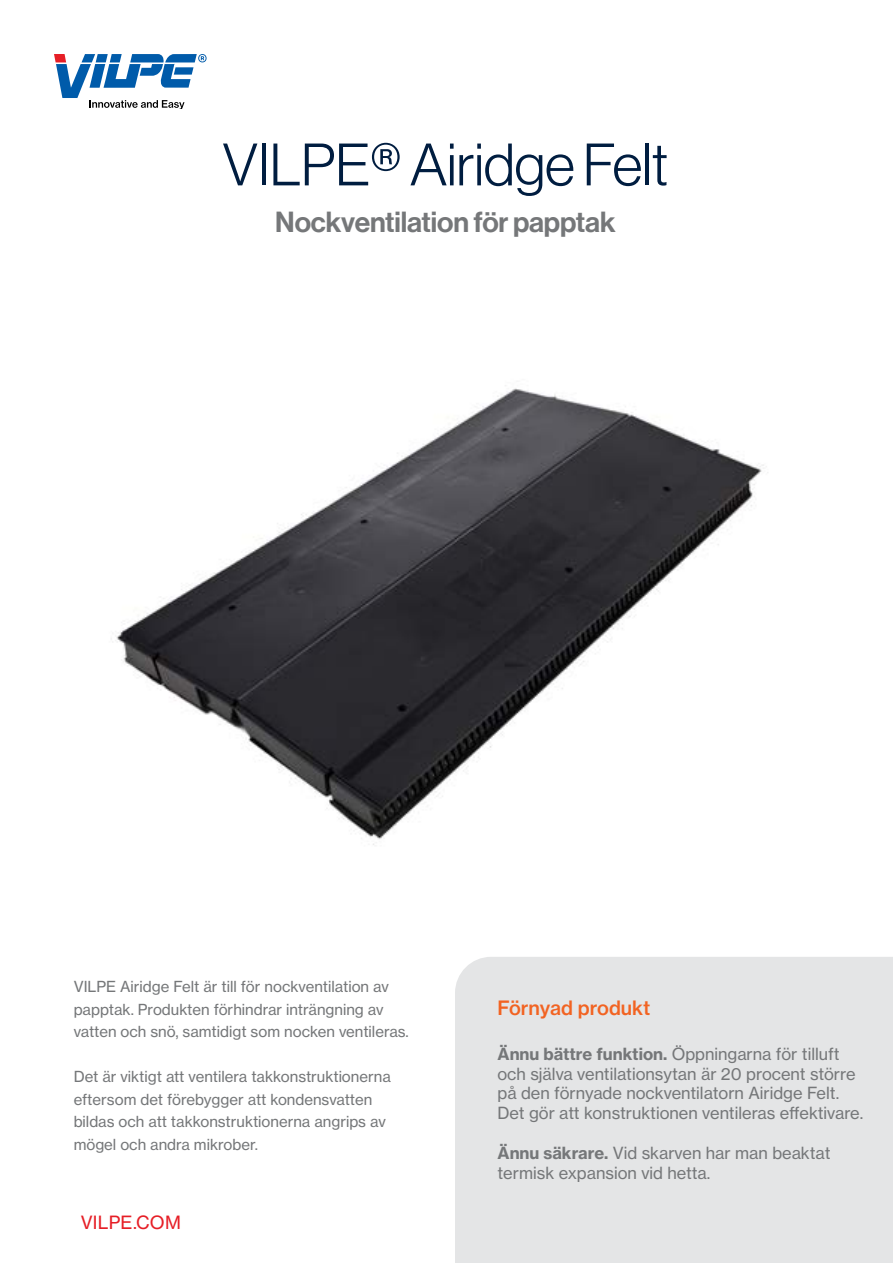
<style>
.page{position:relative;width:893px;height:1263px;background:#fff}
.page>*{position:absolute;margin:0;border:0;box-sizing:border-box;transform-origin:0 0}
.t1{font:58.5px "N Haas Grotesk DS Pro 45 Lt";letter-spacing:-.005em;color:#001d40}
.t2{font:28.5px "N Haas Grotesk DS Pro 65 Md";letter-spacing:-.005em;color:#757779}
.t3{font:19.5px "N Haas Grotesk TX Pro 65 Md";color:#f26322}
.t4{font:18px "N Haas Grotesk TX Pro 55 Rg";letter-spacing:.01em;color:#e61e26}
.t5{font:16.5px/19.8px "N Haas Grotesk TX Pro 55 Rg";color:#757779}
.t6{font:15px/22.5px "N Haas Grotesk TX Pro 55 Rg";color:#757779}
.s1{font-family:"N Haas Grotesk TX Pro 75 Bd"}
</style>
<div class="page">
<img style="left:111px;top:385px;width:657px;height:460px">
<svg style="left:54px;top:54px;width:153px;height:55px"></svg>
<div style="left:455px;top:957px;width:438px;height:306px;background:#e4e5e6"></div>
<h1 class="t1" style="left:223px;top:132px;width:447px">VILPE® Airidge Felt</h1>
<h2 class="t2" style="left:275px;top:206px;width:342px">Nockventilation för papptak</h2>
<p class="t6" style="left:74px;top:975px;width:337px">VILPE Airidge Felt är till för nockventilation av papptak. Produkten förhindrar inträngning av vatten och snö, samtidigt som nocken ventileras.</p>
<p class="t6" style="left:74px;top:1065px;width:319px">Det är viktigt att ventilera takkonstruktionerna eftersom det förebygger att kondensvatten bildas och att takkonstruktionerna angrips av mögel och andra mikrober.</p>
<p class="t4" style="left:81px;top:1211px;width:102px">VILPE.COM</p>
<h3 class="t3" style="left:497px;top:995px;width:154px">Förnyad produkt</h3>
<p class="t5" style="left:497px;top:1044px;width:367px"><span class="s1">Ännu bättre funktion.</span> Öppningarna för tilluft och själva ventilationsytan är 20 procent större på den förnyade nockventilatorn Airidge Felt.<br>Det gör att konstruktionen ventileras effektivare.</p>
<p class="t5" style="left:497px;top:1143px;width:334px"><span class="s1">Ännu säkrare.</span> Vid skarven har man beaktat termisk expansion vid hetta.</p>
</div>
